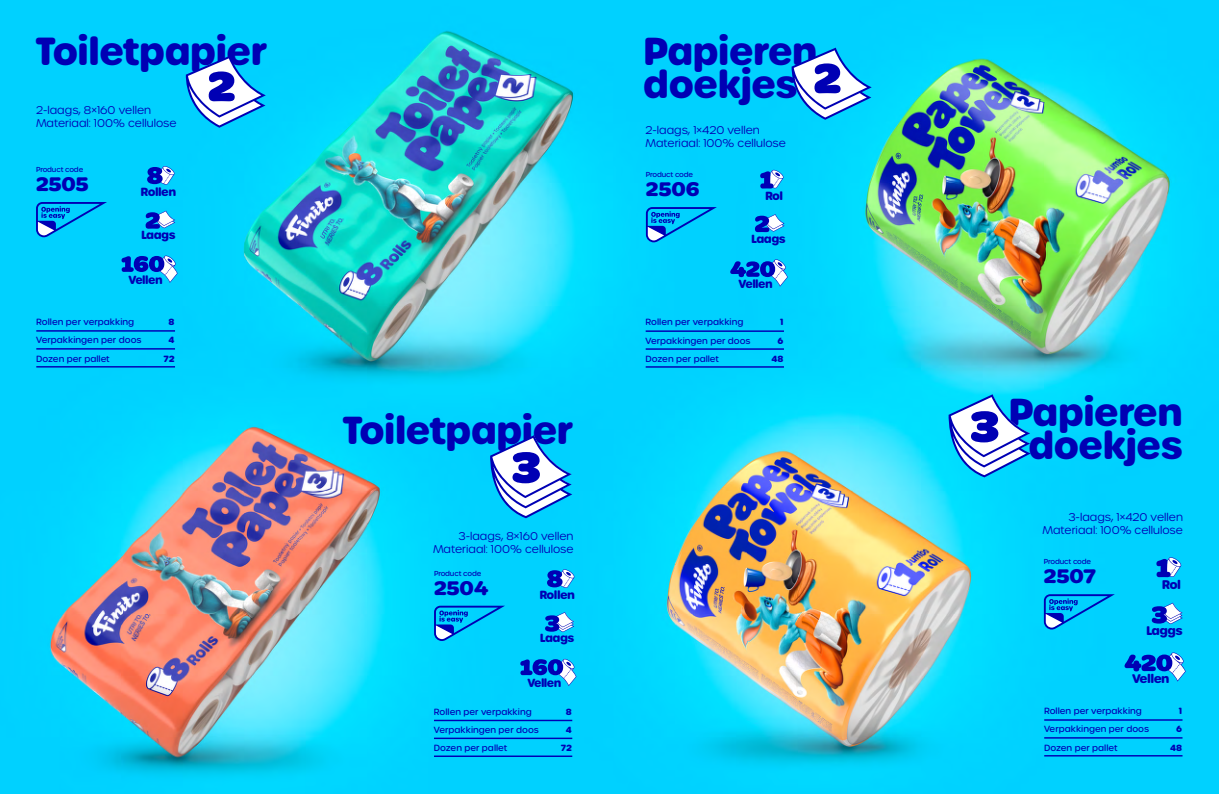
<style>
.page{position:relative;width:1219px;height:794px;background:#fff}
.page>*{position:absolute;margin:0;border:0;box-sizing:border-box;transform-origin:0 0}
.t1{font:700 37.8px "Urbane Rounded";letter-spacing:-.03em;color:#0000b4}
.t2{font:700 37.7px/33.4px "Urbane Rounded";letter-spacing:-.03em;color:#0000b4}
.t3{font:700 21px "Marigny";color:#0000b4}
.t4{font:700 12.2px "Urbane Rounded";letter-spacing:-.05em;color:#0000b4}
.t5{font:700 11.4px "Urbane Rounded";letter-spacing:-.05em;color:#0000b4}
.t6{font:300 10.9px/13.1px "Urbane Rounded";color:#0000b4}
.t7{font:500 8.7px/18.1px "Urbane Rounded";color:#0000b4}
.t8{font:700 8.7px/18.1px "Urbane Rounded";letter-spacing:-.005em;color:#0000b4;text-align:center}
.t9{font:500 7px "Urbane Rounded";letter-spacing:-.02em;color:#0000b4}
</style>
<div class="page">
<img style="left:0;top:0;width:1219px;height:794px">
<svg style="left:186px;top:56px;width:80px;height:72px"></svg>
<svg style="left:36px;top:202px;width:71px;height:35px"></svg>
<hr style="left:36px;top:330px;width:139px;height:2px;background:#0000b4">
<hr style="left:36px;top:348px;width:139px;height:1px;background:#0000b4">
<hr style="left:36px;top:366px;width:139px;height:1px;background:#0000b4">
<svg style="left:146px;top:211px;width:29px;height:18px"></svg>
<svg style="left:147px;top:166px;width:28px;height:19px"></svg>
<svg style="left:122px;top:255px;width:56px;height:28px"></svg>
<hr style="left:434px;top:719px;width:138px;height:2px;background:#0000b4">
<hr style="left:434px;top:737px;width:138px;height:2px;background:#0000b4">
<hr style="left:434px;top:755px;width:138px;height:2px;background:#0000b4">
<svg style="left:490px;top:435px;width:82px;height:83px"></svg>
<svg style="left:547px;top:569px;width:28px;height:19px"></svg>
<svg style="left:520px;top:658px;width:56px;height:28px"></svg>
<svg style="left:545px;top:612px;width:29px;height:20px"></svg>
<svg style="left:1152px;top:602px;width:31px;height:22px"></svg>
<svg style="left:1124px;top:652px;width:62px;height:29px"></svg>
<svg style="left:1156px;top:557px;width:25px;height:20px"></svg>
<hr style="left:646px;top:330px;width:138px;height:2px;background:#0000b4">
<hr style="left:646px;top:348px;width:138px;height:2px;background:#0000b4">
<hr style="left:646px;top:366px;width:138px;height:2px;background:#0000b4">
<hr style="left:1044px;top:719px;width:138px;height:1px;background:#0000b4">
<hr style="left:1044px;top:737px;width:138px;height:1px;background:#0000b4">
<hr style="left:1044px;top:755px;width:138px;height:1px;background:#0000b4">
<svg style="left:791px;top:48px;width:81px;height:72px"></svg>
<svg style="left:730px;top:259px;width:58px;height:28px"></svg>
<svg style="left:760px;top:170px;width:24px;height:18px"></svg>
<svg style="left:755px;top:214px;width:30px;height:18px"></svg>
<svg style="left:948px;top:394px;width:83px;height:83px"></svg>
<svg style="left:646px;top:207px;width:71px;height:35px"></svg>
<svg style="left:434px;top:605px;width:71px;height:36px"></svg>
<svg style="left:1044px;top:594px;width:71px;height:35px"></svg>
<h1 class="t1" style="left:35px;top:25px;width:234px">Toiletpapier</h1>
<p class="t6" style="left:36px;top:103px;width:142px">2-laags, 8×160 vellen<br>Materiaal: 100% cellulose</p>
<p class="t9" style="left:36px;top:165px;width:49px">Product code</p>
<h3 class="t3" style="left:36px;top:172px;width:54px">2505</h3>
<h3 class="t5" style="left:141px;top:184px;width:37px">Rollen</h3>
<h3 class="t5" style="left:141px;top:227px;width:36px">Laags</h3>
<h3 class="t5" style="left:129px;top:272px;width:36px">Vellen</h3>
<p class="t7" style="left:36px;top:313px;width:107px">Rollen per verpakking<br>Verpakkingen per doos<br>Dozen per pallet</p>
<p class="t8" style="left:164px;top:313px;width:13px">8<br>4<br>72</p>
<h2 class="t2" style="left:342px;top:414px;width:233px">Toiletpapier</h2>
<p class="t6" style="left:433px;top:530px;width:142px;text-align:right">3-laags, 8×160 vellen<br>Materiaal: 100% cellulose</p>
<p class="t9" style="left:434px;top:569px;width:49px">Product code</p>
<h3 class="t3" style="left:434px;top:575px;width:56px">2504</h3>
<h3 class="t5" style="left:539px;top:587px;width:37px">Rollen</h3>
<h3 class="t5" style="left:540px;top:630px;width:36px">Laags</h3>
<h3 class="t5" style="left:527px;top:675px;width:36px">Vellen</h3>
<p class="t7" style="left:434px;top:702px;width:106px">Rollen per verpakking<br>Verpakkingen per doos<br>Dozen per pallet</p>
<p class="t8" style="left:561px;top:702px;width:13px">8<br>4<br>72</p>
<h2 class="t2" style="left:643px;top:35px;width:176px">Papieren doekjes</h2>
<p class="t6" style="left:645px;top:123px;width:142px">2-laags, 1×420 vellen<br>Materiaal: 100% cellulose</p>
<p class="t9" style="left:646px;top:170px;width:49px">Product code</p>
<h3 class="t3" style="left:646px;top:177px;width:55px">2506</h3>
<h3 class="t5" style="left:765px;top:188px;width:20px">Rol</h3>
<h3 class="t5" style="left:751px;top:230px;width:36px">Laags</h3>
<h3 class="t5" style="left:739px;top:276px;width:36px">Vellen</h3>
<p class="t7" style="left:646px;top:313px;width:106px">Rollen per verpakking<br>Verpakkingen per doos<br>Dozen per pallet</p>
<p class="t8" style="left:771px;top:313px;width:14px;text-align:right">1<br>6<br>48</p>
<h2 class="t2" style="left:1008px;top:395px;width:176px;text-align:center">Papieren doekjes</h2>
<p class="t6" style="left:1042px;top:510px;width:142px;text-align:right">3-laags, 1×420 vellen<br>Materiaal: 100% cellulose</p>
<p class="t9" style="left:1044px;top:557px;width:49px">Product code</p>
<h3 class="t3" style="left:1044px;top:564px;width:54px">2507</h3>
<h3 class="t4" style="left:1162px;top:576px;width:21px">Rol</h3>
<h3 class="t4" style="left:1146px;top:622px;width:38px">Laggs</h3>
<h3 class="t4" style="left:1132px;top:670px;width:39px">Vellen</h3>
<p class="t7" style="left:1044px;top:702px;width:106px">Rollen per verpakking<br>Verpakkingen per doos<br>Dozen per pallet</p>
<p class="t8" style="left:1170px;top:702px;width:14px;text-align:right">1<br>6<br>48</p>
</div>
